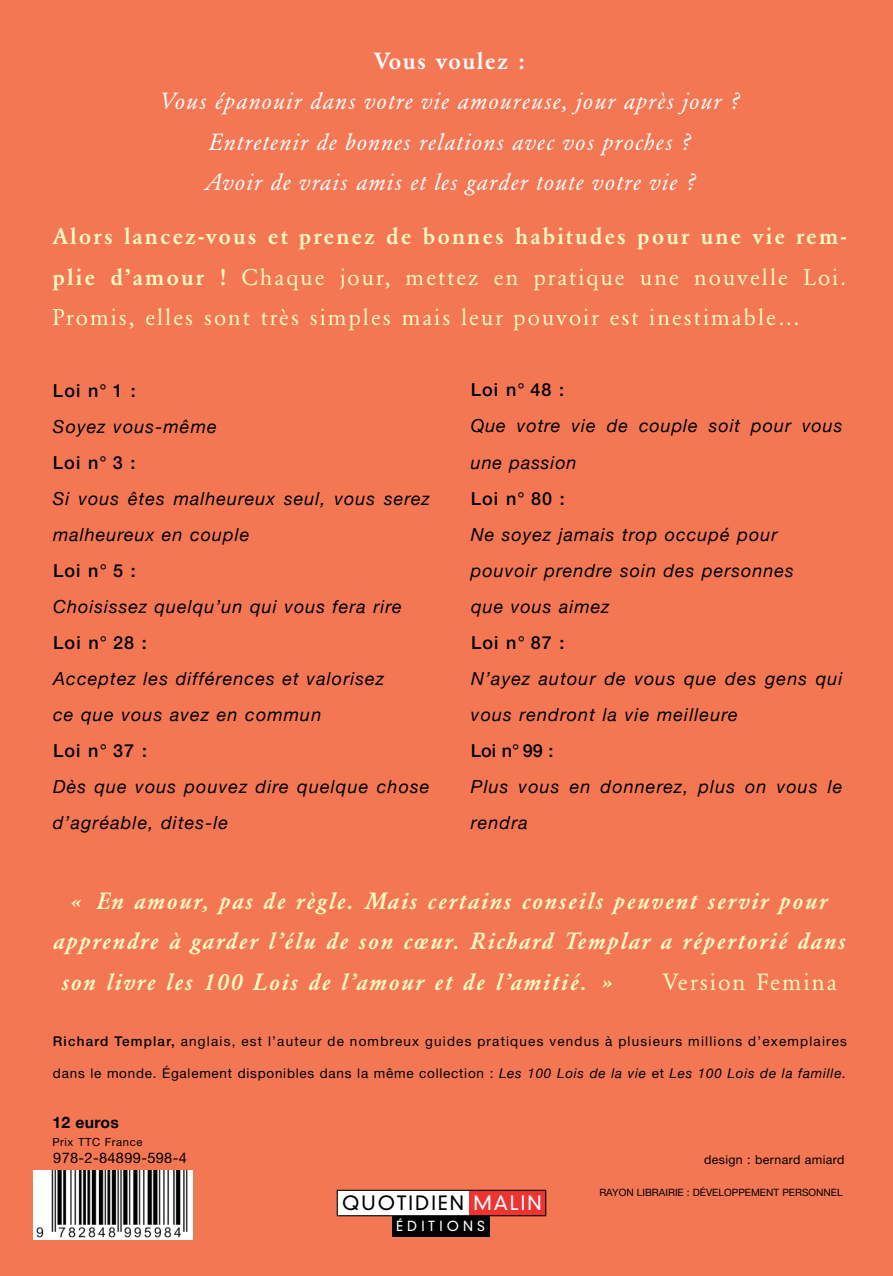
<style>
.page{position:relative;width:893px;height:1276px;background:#f47754}
.page>*{position:absolute;margin:0;border:0;box-sizing:border-box;transform-origin:0 0}
.t1{font:italic 500 23.18px "Garamond BE";letter-spacing:.085em;color:#fffac2}
.t2{font:italic 23.18px/40.5px "Garamond BE";letter-spacing:.06em;color:#fff;text-align:center}
.t3{font:23.18px "Garamond BE";letter-spacing:.085em;color:#fffac2}
.t4{font:22.5px/40.5px "Garamond BE";letter-spacing:.09em;color:#fffac2;text-align:justify}
.t5{font:300 19.12px "DIN Neuzeit Grotesk";color:#000}
.t6{font:italic 18px/36px "Helvetica Neue";letter-spacing:.055em;color:#000}
.t7{font:700 15.75px "Helvetica Neue";letter-spacing:.015em;color:#000}
.t8{font:14.62px "Helvetica Neue";color:#000}
.t9{font:13.5px "Helvetica Neue";letter-spacing:.09em;color:#000}
.t10{font:13.5px "Helvetica Neue";letter-spacing:.055em;color:#000}
.t11{font:300 13.5px "DIN Neuzeit Grotesk";color:#fff}
.t12{font:12.38px "Helvetica Neue";letter-spacing:.03em;color:#000}
.t13{font:11.25px "Helvetica Neue";letter-spacing:.055em;color:#000}
.t14{font:10.12px "Helvetica Neue";color:#000}
.s1{font-weight:500;font-style:normal}
.s2{font-weight:500}
.s3{font-style:italic}
.s4{color:#fff}
</style>
<div class="page">
<div style="left:33px;top:1170px;width:159px;height:69px;background:#fff"></div>
<img style="left:37px;top:1170px;width:151px;height:67px">
<div style="left:392px;top:1216px;width:98px;height:20px;background:#000"></div>
<div style="left:469px;top:1190px;width:77px;height:25px;background:#ee3433"></div>
<div style="left:337px;top:1190px;width:132px;height:25px;background:#fff"></div>
<div style="left:337px;top:1189px;width:209px;height:27px;border:1px solid #000"></div>
<p class="t2" style="left:159px;top:41px;width:581px"><span class="s1">Vous voulez :<br></span>Vous épanouir dans votre vie amoureuse, jour après jour ?<br>Entretenir de bonnes relations avec vos proches ?<br>Avoir de vrais amis et les garder toute votre vie ?</p>
<p class="t4" style="left:52px;top:216px;width:795px"><span class="s2">Alors lancez-vous et prenez de bonnes habitudes pour une vie rem&shy;plie d’amour !</span> Chaque jour, mettez en pratique une nouvelle Loi.<br>Promis, elles sont très simples mais leur pouvoir est inestimable…</p>
<p class="t6" style="left:53px;top:372px;width:378px"><span class="s1">Loi n° 1 :<br></span>Soyez vous-même<br><span class="s1">Loi n° 3 :<br></span>Si vous êtes malheureux seul, vous serez malheureux en couple<br><span class="s1">Loi n° 5 :<br></span>Choisissez quelqu’un qui vous fera rire<br><span class="s1">Loi n° 28 :<br></span>Acceptez les différences et valorisez<br>ce que vous avez en commun<br><span class="s1">Loi n° 37 :<br></span>Dès que vous pouvez dire quelque chose d’agréable, dites-le</p>
<p class="t6" style="left:471px;top:372px;width:373px"><span class="s1">Loi n° 48 :<br></span>Que votre vie de couple soit pour vous une passion<br><span class="s1">Loi n° 80 :<br></span>Ne soyez jamais trop occupé pour pouvoir prendre soin des personnes<br>que vous aimez<br><span class="s1">Loi n° 87 :<br></span>N’ayez autour de vous que des gens qui vous rendront la vie meilleure<br><span class="s1">Loi n° 99 :<br></span>Plus vous en donnerez, plus on vous le rendra</p>
<p class="t1" style="left:71px;top:887px;width:757px">« En amour, pas de règle. Mais certains conseils peuvent servir pour</p>
<p class="t1" style="left:53px;top:927px;width:793px">apprendre à garder l’élu de son cœur. Richard Templar a répertorié dans</p>
<p class="t1" style="left:61px;top:968px;width:551px">son livre les 100 Lois de l’amour et de l’amitié. »</p>
<p class="t3" style="left:663px;top:968px;width:175px">Version Femina</p>
<p class="t9" style="left:53px;top:1033px;width:795px"><span class="s2">Richard Templar,</span> anglais, est l’auteur de nombreux guides pratiques vendus à plusieurs millions d’exemplaires</p>
<p class="t10" style="left:53px;top:1065px;width:795px">dans le monde. Également disponibles dans la même collection : <span class="s3">Les 100 Lois de la vie</span> et <span class="s3">Les 100 Lois de la famille.</span></p>
<p class="t7" style="left:52px;top:1112px;width:68px">12 euros</p>
<p class="t13" style="left:52px;top:1135px;width:92px">Prix TTC France</p>
<p class="t8" style="left:53px;top:1149px;width:135px">978-2-84899-598-4</p>
<p class="t5" style="left:342px;top:1191px;width:201px">QUOTIDIEN <span class="s4">MALIN</span></p>
<p class="t11" style="left:396px;top:1218px;width:90px">É D I T I O N S</p>
<p class="t12" style="left:704px;top:1152px;width:142px">design : bernard amiard</p>
<p class="t14" style="left:599px;top:1186px;width:245px">RAYON LIBRAIRIE : DÉVELOPPEMENT PERSONNEL</p>
</div>
